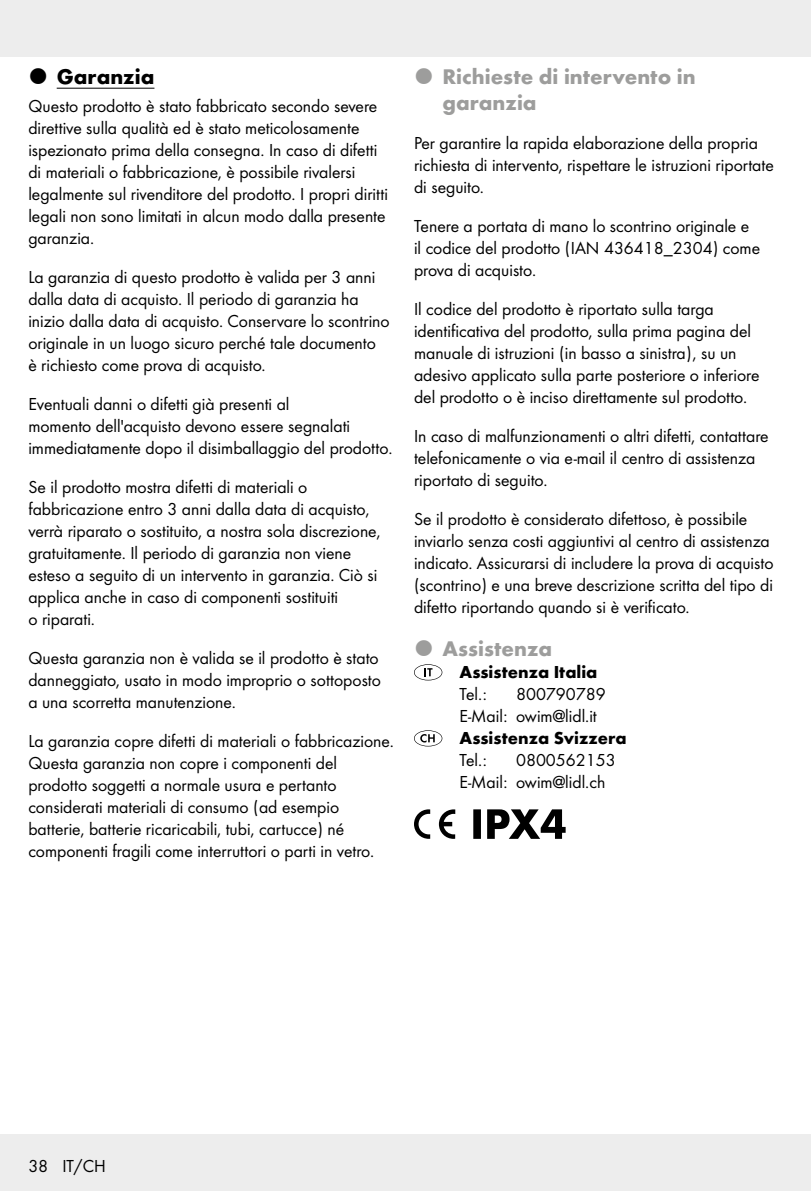
<style>
.page{position:relative;width:811px;height:1191px;background:#fff}
.page>*{position:absolute;margin:0;border:0;box-sizing:border-box;transform-origin:0 0}
.t1{font:700 22px/26px "Futura";color:#9d9d9c}
.t2{font:700 22px "Futura";color:#000}
.t3{font:18px/22px "Futura Boo";color:#000}
.t4{font:700 18px "Futura";color:#000}
</style>
<div class="page">
<div style="left:0;top:1134px;width:811px;height:57px;background:#ededed"></div>
<div style="left:0;top:0;width:811px;height:57px;background:#ededed"></div>
<hr style="left:57px;top:88px;width:97px;height:1px;background:#000">
<svg style="left:414px;top:664px;width:28px;height:16px"></svg>
<svg style="left:414px;top:730px;width:28px;height:16px"></svg>
<svg style="left:414px;top:809px;width:41px;height:30px"></svg>
<svg style="left:473px;top:809px;width:92px;height:30px"></svg>
<p class="t2" style="left:57px;top:61px;width:99px">Garanzia</p>
<p class="t3" style="left:28px;top:94px;width:361px">Questo prodotto è stato fabbricato secondo severe direttive sulla qualità ed è stato meticolosamente ispezionato prima della consegna. In caso di difetti di materiali o fabbricazione, è possibile rivalersi legalmente sul rivenditore del prodotto. I propri diritti legali non sono limitati in alcun modo dalla presente garanzia.</p>
<p class="t3" style="left:28px;top:265px;width:363px">La garanzia di questo prodotto è valida per 3 anni dalla data di acquisto. Il periodo di garanzia ha inizio dalla data di acquisto. Conservare lo scontrino originale in un luogo sicuro perché tale documento<br>è richiesto come prova di acquisto.</p>
<p class="t3" style="left:28px;top:392px;width:365px">Eventuali danni o difetti già presenti al<br>momento dell'acquisto devono essere segnalati immediatamente dopo il disimballaggio del prodotto.</p>
<p class="t3" style="left:28px;top:475px;width:354px">Se il prodotto mostra difetti di materiali o fabbricazione entro 3 anni dalla data di acquisto, verrà riparato o sostituito, a nostra sola discrezione, gratuitamente. Il periodo di garanzia non viene esteso a seguito di un intervento in garanzia. Ciò si applica anche in caso di componenti sostituiti<br>o riparati.</p>
<p class="t3" style="left:28px;top:646px;width:354px">Questa garanzia non è valida se il prodotto è stato danneggiato, usato in modo improprio o sottoposto a una scorretta manutenzione.</p>
<p class="t3" style="left:28px;top:729px;width:367px">La garanzia copre difetti di materiali o fabbricazione.<br>Questa garanzia non copre i componenti del prodotto soggetti a normale usura e pertanto considerati materiali di consumo (ad esempio batterie, batterie ricaricabili, tubi, cartucce) né componenti fragili come interruttori o parti in vetro.</p>
<p class="t1" style="left:442px;top:62px;width:255px">Richieste di intervento in garanzia</p>
<p class="t3" style="left:414px;top:131px;width:361px">Per garantire la rapida elaborazione della propria richiesta di intervento, rispettare le istruzioni riportate di seguito.</p>
<p class="t3" style="left:414px;top:214px;width:348px">Tenere a portata di mano lo scontrino originale e il codice del prodotto (IAN 436418_2304) come prova di acquisto.</p>
<p class="t3" style="left:414px;top:297px;width:347px">Il codice del prodotto è riportato sulla targa identificativa del prodotto, sulla prima pagina del manuale di istruzioni (in basso a sinistra), su un adesivo applicato sulla parte posteriore o inferiore del prodotto o è inciso direttamente sul prodotto.</p>
<p class="t3" style="left:414px;top:424px;width:356px">In caso di malfunzionamenti o altri difetti, contattare telefonicamente o via e-mail il centro di assistenza riportato di seguito.</p>
<p class="t3" style="left:414px;top:507px;width:361px">Se il prodotto è considerato difettoso, è possibile inviarlo senza costi aggiuntivi al centro di assistenza indicato. Assicurarsi di includere la prova di acquisto (scontrino) e una breve descrizione scritta del tipo di difetto riportando quando si è verificato.</p>
<p class="t1" style="left:442px;top:634px;width:111px">Assistenza</p>
<p class="t4" style="left:459px;top:659px;width:140px">Assistenza Italia</p>
<p class="t3" style="left:459px;top:682px;width:29px">Tel.:</p>
<p class="t3" style="left:459px;top:682px;width:148px;text-indent:57px">800790789<br>E-Mail: owim@lidl.it</p>
<p class="t4" style="left:459px;top:725px;width:169px">Assistenza Svizzera</p>
<p class="t3" style="left:459px;top:748px;width:29px">Tel.:</p>
<p class="t3" style="left:459px;top:748px;width:158px;text-indent:57px">0800562153<br>E-Mail: owim@lidl.ch</p>
<p class="t3" style="left:28px;top:1154px;width:79px">38 IT/CH</p>
</div>
